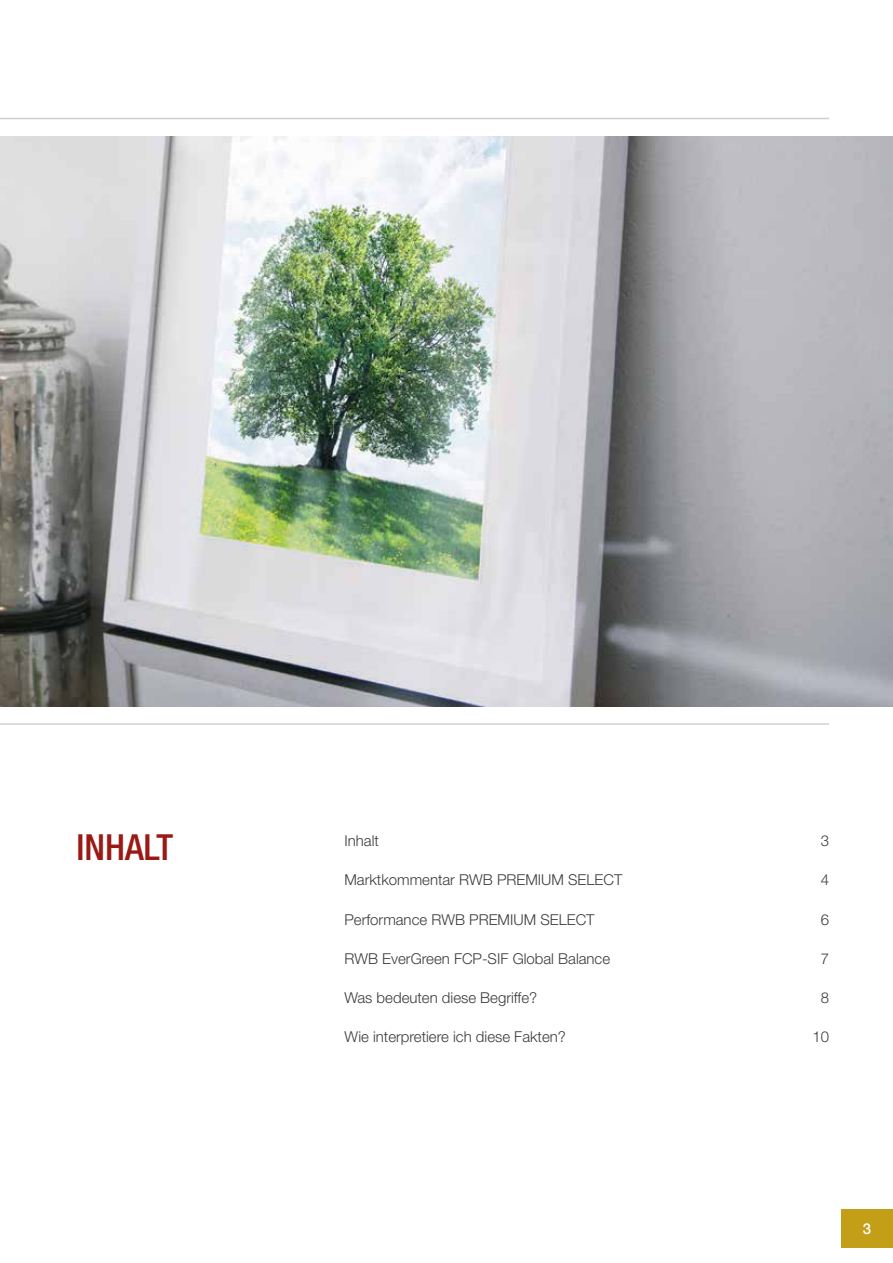
<style>
.page{position:relative;width:893px;height:1263px;background:#fff}
.page>*{position:absolute;margin:0;border:0;box-sizing:border-box;transform-origin:0 0}
.t1{font:500 condensed 36px "Helvetica Neue LT Pro";color:#9a1915}
.t2{font:300 15px "Helvetica Neue LT Pro";color:#3c3c3b}
.t3{font:500 15px "Helvetica Neue LT Pro";color:#fff}
</style>
<div class="page">
<div style="left:841px;top:1210px;width:52px;height:38px;background:#c39f18"></div>
<hr style="left:0;top:723px;width:829px;height:2px;background:#d0d0d0">
<hr style="left:0;top:118px;width:829px;height:1px;background:#d0d0d0">
<img style="left:0;top:136px;width:893px;height:570px">
<h1 class="t1" style="left:77px;top:826px;width:98px">INHALT</h1>
<p class="t2" style="left:344px;top:832px;width:36px">Inhalt</p>
<p class="t2" style="left:821px;top:832px;width:10px">3</p>
<p class="t2" style="left:344px;top:871px;width:279px">Marktkommentar RWB PREMIUM SELECT</p>
<p class="t2" style="left:821px;top:871px;width:10px">4</p>
<p class="t2" style="left:344px;top:910px;width:252px">Performance RWB PREMIUM SELECT</p>
<p class="t2" style="left:821px;top:910px;width:10px">6</p>
<p class="t2" style="left:344px;top:949px;width:267px">RWB EverGreen FCP-SIF Global Balance</p>
<p class="t2" style="left:821px;top:949px;width:10px">7</p>
<p class="t2" style="left:344px;top:988px;width:194px">Was bedeuten diese Begriffe?</p>
<p class="t2" style="left:821px;top:988px;width:10px">8</p>
<p class="t2" style="left:344px;top:1027px;width:223px">Wie interpretiere ich diese Fakten?</p>
<p class="t2" style="left:812px;top:1027px;width:18px">10</p>
<p class="t3" style="left:863px;top:1220px;width:10px">3</p>
</div>
